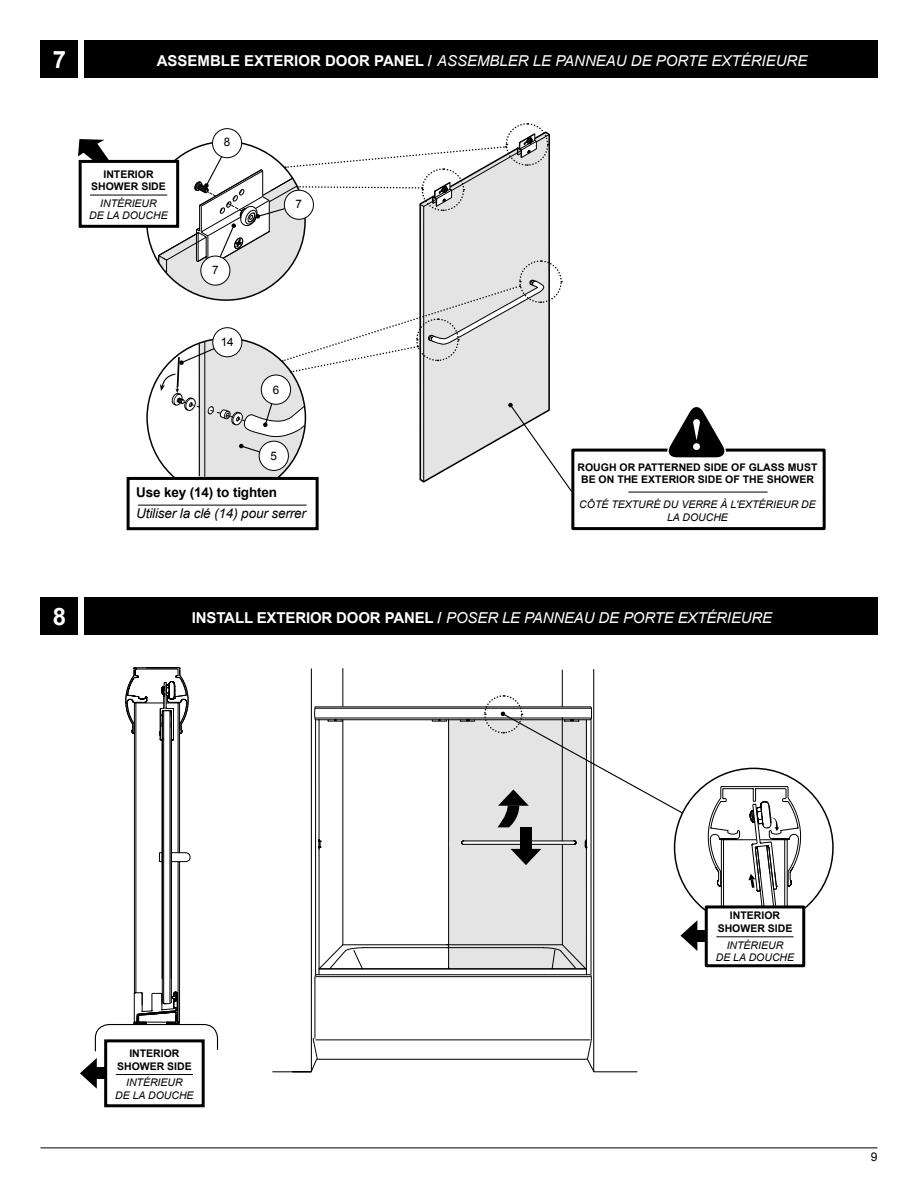
<style>
.page{position:relative;width:918px;height:1188px;background:#fff}
.page>*{position:absolute;margin:0;border:0;box-sizing:border-box;transform-origin:0 0}
.t1{font:700 24px "Arial";color:#fff}
.t2{font:italic 15px "Arial";letter-spacing:-.005em;color:#fff}
.t3{font:italic 13.5px "Arial";letter-spacing:-.01em;color:#000}
.t4{font:700 13.5px "Arial";letter-spacing:-.01em;color:#000}
.t5{font:12px "Arial";color:#000}
.t6{font:11.7px "Arial";color:#000}
.t7{font:700 10.5px/12.6px "Arial";color:#000;text-align:center}
.t8{font:italic 10.5px/12.6px "Arial";color:#000;text-align:center}
.s1{font-weight:700;font-style:normal}
.s2{font-weight:900;font-style:normal}
</style>
<div class="page">
<hr style="left:40px;top:1148px;width:838px;height:1px;background:#000">
<div style="left:84px;top:40px;width:794px;height:38px;background:#000"></div>
<div style="left:84px;top:597px;width:794px;height:38px;background:#000"></div>
<div style="left:40px;top:40px;width:38px;height:38px;background:#000"></div>
<div style="left:40px;top:597px;width:38px;height:38px;background:#000"></div>
<div style="left:127px;top:477px;width:192px;height:53px;background:#fff;border:3px solid #000"></div>
<hr style="left:138px;top:505px;width:169px;height:1px;background:#000">
<div style="left:571px;top:449px;width:255px;height:81px;border:3px solid #000"></div>
<hr style="left:628px;top:492px;width:140px;height:1px;background:#000">
<svg style="left:666px;top:407px;width:63px;height:51px"></svg>
<div style="left:693px;top:443px;width:7px;height:7px;background:#fff;border-radius:50%"></div>
<svg style="left:78px;top:139px;width:33px;height:24px"></svg>
<div style="left:79px;top:160px;width:100px;height:68px;background:#fff;border:3px solid #000"></div>
<hr style="left:90px;top:195px;width:77px;height:1px;background:#000">
<svg style="left:145px;top:123px;width:428px;height:375px"></svg>
<svg style="left:80px;top:667px;width:139px;height:482px"></svg>
<hr style="left:273px;top:1071px;width:38px;height:1px;background:#000">
<hr style="left:163px;top:738px;width:1px;height:265px;background:#000">
<hr style="left:170px;top:711px;width:1px;height:292px;background:#000">
<svg style="left:310px;top:668px;width:516px;height:405px"></svg>
<h1 class="t1" style="left:53px;top:44px;width:15px">7</h1>
<p class="t2" style="left:157px;top:51px;width:652px"><span class="s1">ASSEMBLE EXTERIOR DOOR PANEL</span> <span class="s2">/</span> ASSEMBLER LE PANNEAU DE PORTE EXTÉRIEURE</p>
<p class="t7" style="left:91px;top:168px;width:76px">INTERIOR<br>SHOWER SIDE</p>
<p class="t8" style="left:89px;top:197px;width:80px">INTÉRIEUR<br>DE LA DOUCHE</p>
<p class="t6" style="left:224px;top:135px;width:8px">8</p>
<p class="t6" style="left:212px;top:262px;width:8px">7</p>
<p class="t6" style="left:221px;top:334px;width:15px">14</p>
<p class="t6" style="left:296px;top:196px;width:8px">7</p>
<p class="t6" style="left:273px;top:383px;width:8px">6</p>
<p class="t6" style="left:271px;top:449px;width:8px">5</p>
<p class="t4" style="left:136px;top:483px;width:143px">Use key (14) to tighten</p>
<p class="t3" style="left:136px;top:505px;width:171px">Utiliser la clé (14) pour serrer</p>
<p class="t7" style="left:578px;top:461px;width:241px">ROUGH OR PATTERNED SIDE OF GLASS MUST<br>BE ON THE EXTERIOR SIDE OF THE SHOWER</p>
<p class="t8" style="left:579px;top:499px;width:238px">CÔTÉ TEXTURÉ DU VERRE À L'EXTÉRIEUR DE<br>LA DOUCHE</p>
<h1 class="t1" style="left:53px;top:600px;width:15px">8</h1>
<p class="t2" style="left:192px;top:608px;width:582px"><span class="s1">INSTALL EXTERIOR DOOR PANEL</span> <span class="s2">/</span> POSER LE PANNEAU DE PORTE EXTÉRIEURE</p>
<p class="t7" style="left:117px;top:1047px;width:76px">INTERIOR<br>SHOWER SIDE</p>
<p class="t8" style="left:115px;top:1076px;width:80px">INTÉRIEUR<br>DE LA DOUCHE</p>
<p class="t7" style="left:718px;top:910px;width:76px">INTERIOR<br>SHOWER SIDE</p>
<p class="t8" style="left:716px;top:939px;width:80px">INTÉRIEUR<br>DE LA DOUCHE</p>
<p class="t5" style="left:871px;top:1149px;width:8px">9</p>
</div>
